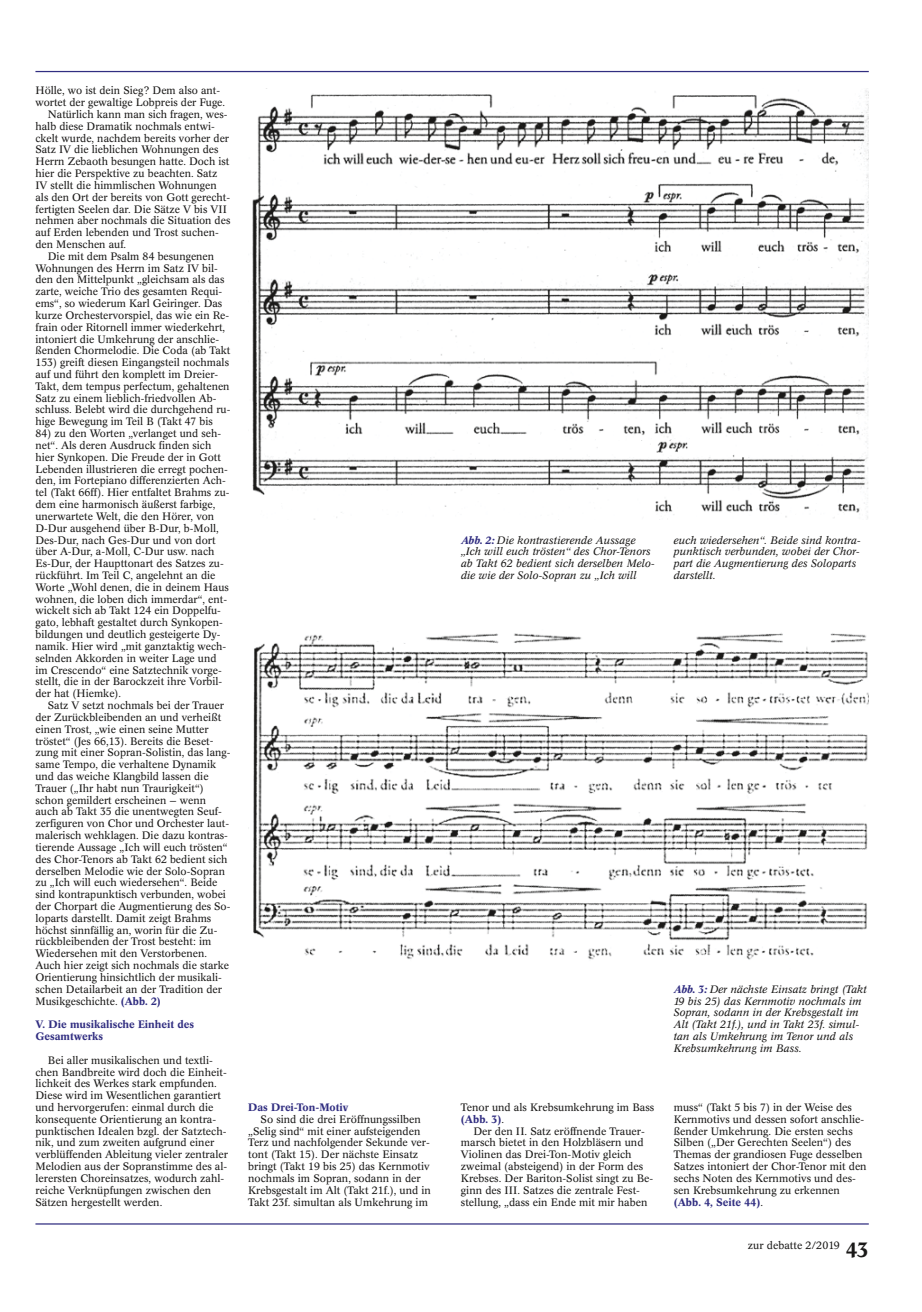
<style>
.page{position:relative;width:922px;height:1312px;background:#fff}
.page>*{position:absolute;margin:0;border:0;box-sizing:border-box;transform-origin:0 0}
.t1{font:10.62px/11.8px "Concorde BE";color:#1a1918}
.t2{font:italic 10.62px/11.9px "Concorde BE";color:#1a1918}
.t3{font:500 10.62px/11.9px "Concorde BE";color:#312e81}
.s1{font-weight:500;color:#312e81}
.s2{font-weight:500;font-size:20.62px}
</style>
<div class="page">
<hr style="left:35px;top:1222px;width:833px;height:2px;background:#312e81">
<hr style="left:35px;top:71px;width:833px;height:1px;background:#312e81">
<img style="left:252px;top:90px;width:616px;height:430px">
<img style="left:248px;top:633px;width:620px;height:327px">
<p class="t1" style="left:35px;top:85px;width:186px">Hölle, wo ist dein Sieg? Dem also ant-</p>
<p class="t1" style="left:35px;top:97px;width:191px">wortet der gewaltige Lobpreis der Fuge.</p>
<p class="t1" style="left:48px;top:108px;width:181px">Natürlich kann man sich fragen, wes-</p>
<p class="t1" style="left:35px;top:120px;width:181px">halb diese Dramatik nochmals entwi-</p>
<p class="t1" style="left:35px;top:132px;width:195px">ckelt wurde, nachdem bereits vorher der</p>
<p class="t1" style="left:35px;top:144px;width:185px">Satz IV die lieblichen Wohnungen des</p>
<p class="t1" style="left:35px;top:156px;width:195px">Herrn Zebaoth besungen hatte. Doch ist</p>
<p class="t1" style="left:35px;top:168px;width:183px">hier die Perspektive zu beachten. Satz</p>
<p class="t1" style="left:35px;top:179px;width:183px">IV stellt die himmlischen Wohnungen</p>
<p class="t1" style="left:35px;top:191px;width:196px">als den Ort der bereits von Gott gerecht-</p>
<p class="t1" style="left:35px;top:203px;width:193px">fertigten Seelen dar. Die Sätze V bis VII</p>
<p class="t1" style="left:35px;top:215px;width:196px">nehmen aber nochmals die Situation des</p>
<p class="t1" style="left:35px;top:227px;width:185px">auf Erden lebenden und Trost suchen-</p>
<p class="t1" style="left:35px;top:238px;width:92px">den Menschen auf.</p>
<p class="t1" style="left:48px;top:250px;width:168px">Die mit dem Psalm 84 besungenen</p>
<p class="t1" style="left:35px;top:262px;width:184px">Wohnungen des Herrn im Satz IV bil-</p>
<p class="t1" style="left:35px;top:274px;width:190px">den den Mittelpunkt „gleichsam als das</p>
<p class="t1" style="left:35px;top:286px;width:188px">zarte, weiche Trio des gesamten Requi-</p>
<p class="t1" style="left:35px;top:297px;width:188px">ems“, so wiederum Karl Geiringer. Das</p>
<p class="t1" style="left:35px;top:309px;width:195px">kurze Orchestervorspiel, das wie ein Re-</p>
<p class="t1" style="left:35px;top:321px;width:191px">frain oder Ritornell immer wiederkehrt,</p>
<p class="t1" style="left:35px;top:333px;width:185px">intoniert die Umkehrung der anschlie-</p>
<p class="t1" style="left:35px;top:345px;width:196px">ßenden Chormelodie. Die Coda (ab Takt</p>
<p class="t1" style="left:35px;top:357px;width:195px">153) greift diesen Eingangsteil nochmals</p>
<p class="t1" style="left:35px;top:368px;width:184px">auf und führt den komplett im Dreier-</p>
<p class="t1" style="left:35px;top:380px;width:196px">Takt, dem tempus perfectum, gehaltenen</p>
<p class="t1" style="left:35px;top:392px;width:182px">Satz zu einem lieblich-friedvollen Ab-</p>
<p class="t1" style="left:35px;top:404px;width:196px">schluss. Belebt wird die durchgehend ru-</p>
<p class="t1" style="left:35px;top:416px;width:179px">hige Bewegung im Teil B (Takt 47 bis</p>
<p class="t1" style="left:35px;top:427px;width:195px">84) zu den Worten „verlanget und seh&shy;net“. Als deren Ausdruck finden sich hier Synkopen. Die Freude der in Gott Lebenden illustrieren die erregt pochen&shy;den, im Fortepiano differenzierten Ach&shy;tel (Takt 66ff). Hier entfaltet Brahms zu&shy;dem eine harmonisch äußerst farbige, unerwartete Welt, die den Hörer, von D-Dur ausgehend über B-Dur, b-Moll, Des-Dur, nach Ges-Dur und von dort über A-Dur, a-Moll, C-Dur usw. nach Es-Dur, der Haupttonart des Satzes zu&shy;rückführt. Im Teil C, angelehnt an die Worte „Wohl denen, die in deinem Haus wohnen, die loben dich immerdar“, ent&shy;wickelt sich ab Takt 124 ein Doppelfu&shy;gato, lebhaft gestaltet durch Synkopen&shy;bildungen und deutlich gesteigerte Dy&shy;namik. Hier wird „mit ganztaktig wech&shy;selnden Akkorden in weiter Lage und im Crescendo“ eine Satztechnik vorge&shy;stellt, die in der Barockzeit ihre Vorbil&shy;der hat (Hiemke).</p>
<p class="t1" style="left:35px;top:699px;width:196px;text-indent:12px">Satz V setzt nochmals bei der Trauer der Zurückbleibenden an und verheißt einen Trost, „wie einen seine Mutter tröstet“ (Jes 66,13). Bereits die Beset&shy;zung mit einer Sopran-Solistin, das lang&shy;same Tempo, die verhaltene Dynamik und das weiche Klangbild lassen die Trauer („Ihr habt nun Traurigkeit“) schon gemildert erscheinen — wenn auch ab Takt 35 die unentwegten Seuf&shy;zerfiguren von Chor und Orchester laut&shy;malerisch wehklagen. Die dazu kontras&shy;tierende Aussage „Ich will euch trösten“ des Chor-Tenors ab Takt 62 bedient sich derselben Melodie wie der Solo-Sopran zu „Ich will euch wiedersehen“. Beide sind kontrapunktisch verbunden, wobei der Chorpart die Augmentierung des So&shy;loparts darstellt. Damit zeigt Brahms höchst sinnfällig an, worin für die Zu&shy;rückbleibenden der Trost besteht: im Wiedersehen mit den Verstorbenen.<br>Auch hier zeigt sich nochmals die starke Orientierung hinsichtlich der musikali&shy;schen Detailarbeit an der Tradition der Musikgeschichte. <span class="s1">(Abb. 2)</span></p>
<p class="t3" style="left:35px;top:1018px;width:160px">V. Die musikalische Einheit des<br>Gesamtwerks</p>
<p class="t1" style="left:35px;top:1053px;width:194px;text-indent:12px">Bei aller musikalischen und textli&shy;chen Bandbreite wird doch die Einheit&shy;lichkeit des Werkes stark empfunden.<br>Diese wird im Wesentlichen garantiert und hervorgerufen: einmal durch die konsequente Orientierung an kontra&shy;punktischen Idealen bzgl. der Satztech&shy;nik, und zum zweiten aufgrund einer verblüffenden Ableitung vieler zentraler Melodien aus der Sopranstimme des al&shy;lerersten Choreinsatzes, wodurch zahl&shy;reiche Verknüpfungen zwischen den Sätzen hergestellt werden.</p>
<p class="t3" style="left:248px;top:1101px;width:102px">Das Drei-Ton-Motiv</p>
<p class="t1" style="left:248px;top:1112px;width:184px;text-indent:12px">So sind die drei Eröffnungssilben „Selig sind“ mit einer aufsteigenden Terz und nachfolgender Sekunde ver&shy;tont (Takt 15). Der nächste Einsatz bringt (Takt 19 bis 25) das Kernmotiv nochmals im Sopran, sodann in der Krebsgestalt im Alt (Takt 21f.), und in Takt 23f. simultan als Umkehrung im</p>
<p class="t2" style="left:461px;top:534px;width:195px"><span class="s1">Abb. 2:</span> Die kontrastierende Aussage „Ich will euch trösten“ des Chor-Tenors ab Takt 62 bedient sich derselben Melo&shy;die wie der Solo-Sopran zu „Ich will</p>
<p class="t2" style="left:673px;top:534px;width:189px">euch wiedersehen“. Beide sind kontra&shy;punktisch verbunden, wobei der Chor&shy;part die Augmentierung des Soloparts darstellt.</p>
<p class="t2" style="left:673px;top:982px;width:195px"><span class="s1">Abb. 3:</span> Der nächste Einsatz bringt (Takt 19 bis 25) das Kernmotiv nochmals im Sopran, sodann in der Krebsgestalt im Alt (Takt 21f.), und in Takt 23f. simul&shy;tan als Umkehrung im Tenor und als Krebsumkehrung im Bass.</p>
<p class="t1" style="left:461px;top:1101px;width:195px">Tenor und als Krebsumkehrung im Bass <span class="s1">(Abb. 3)</span>.</p>
<p class="t1" style="left:461px;top:1124px;width:194px;text-indent:12px">Der den II. Satz eröffnende Trauer&shy;marsch bietet in den Holzbläsern und Violinen das Drei-Ton-Motiv gleich zweimal (absteigend) in der Form des Krebses. Der Bariton-Solist singt zu Be&shy;ginn des III. Satzes die zentrale Fest&shy;stellung, „dass ein Ende mit mir haben</p>
<p class="t1" style="left:673px;top:1101px;width:194px">muss“ (Takt 5 bis 7) in der Weise des Kernmotivs und dessen sofort anschlie&shy;ßender Umkehrung. Die ersten sechs Silben („Der Gerechten Seelen“) des Themas der grandiosen Fuge desselben Satzes intoniert der Chor-Tenor mit den sechs Noten des Kernmotivs und des&shy;sen Krebsumkehrung zu erkennen <span class="s1">(Abb. 4, Seite 44)</span>.</p>
<p class="t1" style="left:747px;top:1239px;width:122px">zur debatte 2/2019 <span class="s2">43</span></p>
</div>
